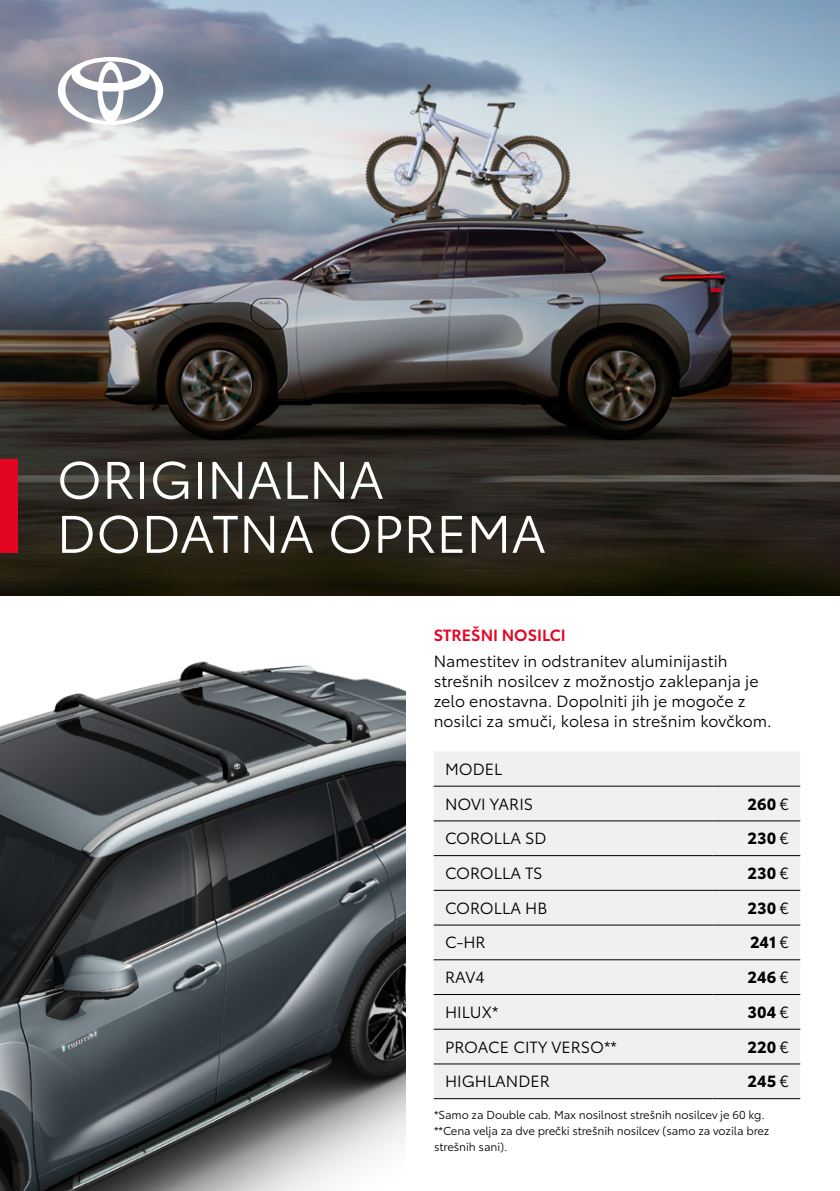
<style>
.page{position:relative;width:840px;height:1191px;background:#fff}
.page>*{position:absolute;margin:0;border:0;box-sizing:border-box;transform-origin:0 0}
.t1{font:52px/54px "Toyota Type";color:#fff}
.t2{font:16px/20px "Toyota Type";color:#000}
.t3{font:700 16px "Toyota Type";color:#000}
.t4{font:600 16px "Toyota Type";color:#e40521}
.t5{font:11.4px/16px "Toyota Type";letter-spacing:-.01em;color:#000}
.s1{font-weight:400}
</style>
<div class="page">
<img style="left:0;top:0;width:839px;height:595px">
<svg style="left:58px;top:57px;width:105px;height:68px"></svg>
<div style="left:433px;top:752px;width:366px;height:346px;background:#f0f0f0"></div>
<hr style="left:433px;top:820px;width:279px;height:1px;background:#000">
<hr style="left:712px;top:820px;width:87px;height:1px;background:#000">
<hr style="left:433px;top:855px;width:279px;height:1px;background:#000">
<hr style="left:712px;top:855px;width:87px;height:1px;background:#000">
<hr style="left:433px;top:890px;width:279px;height:1px;background:#000">
<hr style="left:712px;top:890px;width:87px;height:1px;background:#000">
<hr style="left:433px;top:924px;width:279px;height:1px;background:#000">
<hr style="left:712px;top:924px;width:87px;height:1px;background:#000">
<hr style="left:433px;top:959px;width:279px;height:1px;background:#000">
<hr style="left:712px;top:959px;width:87px;height:1px;background:#000">
<hr style="left:433px;top:994px;width:279px;height:1px;background:#000">
<hr style="left:712px;top:994px;width:87px;height:1px;background:#000">
<hr style="left:433px;top:1029px;width:279px;height:1px;background:#000">
<hr style="left:712px;top:1029px;width:87px;height:1px;background:#000">
<hr style="left:433px;top:1063px;width:279px;height:1px;background:#000">
<hr style="left:712px;top:1063px;width:87px;height:1px;background:#000">
<hr style="left:433px;top:1098px;width:279px;height:1px;background:#000">
<hr style="left:712px;top:1098px;width:87px;height:1px;background:#000">
<hr style="left:433px;top:786px;width:279px;height:1px;background:#000">
<hr style="left:712px;top:786px;width:87px;height:1px;background:#000">
<img style="left:0;top:595px;width:405px;height:596px">
<div style="left:0;top:460px;width:17px;height:93px;background:#e40521"></div>
<h1 class="t1" style="left:57px;top:449px;width:490px">ORIGINALNA<br>DODATNA OPREMA</h1>
<p class="t4" style="left:433px;top:623px;width:133px">STREŠNI NOSILCI</p>
<p class="t2" style="left:433px;top:650px;width:339px">Namestitev in odstranitev aluminijastih strešnih nosilcev z možnostjo zaklepanja je zelo enostavna. Dopolniti jih je mogoče z nosilci za smuči, kolesa in strešnim kovčkom.</p>
<p class="t2" style="left:445px;top:750px;width:90px;line-height:34.8px">MODEL<br>NOVI YARIS</p>
<p class="t3" style="left:747px;top:791px;width:43px">260 <span class="s1">€</span></p>
<p class="t2" style="left:445px;top:827px;width:103px">COROLLA SD</p>
<p class="t3" style="left:747px;top:826px;width:43px">230 <span class="s1">€</span></p>
<p class="t2" style="left:445px;top:862px;width:99px">COROLLA TS</p>
<p class="t3" style="left:747px;top:860px;width:43px">230 <span class="s1">€</span></p>
<p class="t2" style="left:445px;top:896px;width:104px">COROLLA HB</p>
<p class="t3" style="left:747px;top:895px;width:43px">230 <span class="s1">€</span></p>
<p class="t2" style="left:445px;top:931px;width:42px">C-HR</p>
<p class="t3" style="left:749px;top:930px;width:40px">241 <span class="s1">€</span></p>
<p class="t2" style="left:445px;top:966px;width:41px">RAV4</p>
<p class="t3" style="left:747px;top:965px;width:43px">246 <span class="s1">€</span></p>
<p class="t2" style="left:445px;top:1001px;width:55px">HILUX*</p>
<p class="t3" style="left:747px;top:999px;width:43px">304 <span class="s1">€</span></p>
<p class="t2" style="left:445px;top:1035px;width:173px">PROACE CITY VERSO**</p>
<p class="t3" style="left:747px;top:1034px;width:43px">220 <span class="s1">€</span></p>
<p class="t2" style="left:445px;top:1070px;width:106px">HIGHLANDER</p>
<p class="t3" style="left:747px;top:1069px;width:43px">245 <span class="s1">€</span></p>
<p class="t5" style="left:434px;top:1106px;width:336px">*Samo za Double cab. Max nosilnost strešnih nosilcev je 60 kg. **Cena velja za dve prečki strešnih nosilcev (samo za vozila brez strešnih sani).</p>
</div>
